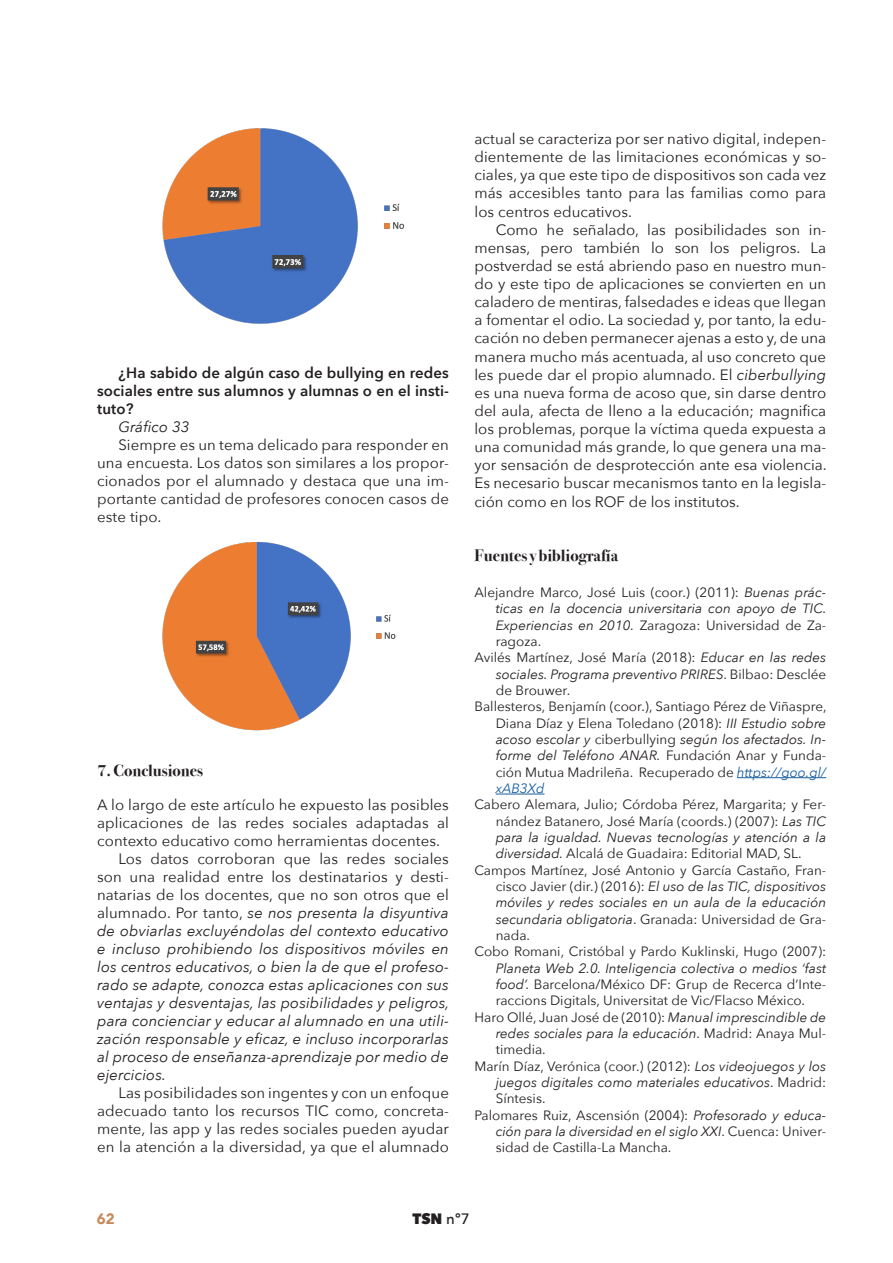
<style>
.page{position:relative;width:893px;height:1263px;background:#fff}
.page>*{position:absolute;margin:0;border:0;box-sizing:border-box;transform-origin:0 0}
.Ladillo{font:700 16.5px "Bodoni Svty Two ITCTT";color:#231f20}
.t1{font:15px/18.1px "Avenir Next";letter-spacing:.005em;color:#231f20;text-align:justify}
.t2{font:italic 15px/18px "Avenir Next";letter-spacing:.005em;color:#231f20;text-align:justify}
.t3{font:600 15px/18px "Avenir Next";letter-spacing:.005em;color:#231f20;text-align:justify}
.t4{font:800 15px "Avenir Next";color:#231f20}
.t5{font:900 15px "Avenir";color:#c6895c}
.Fuentes_y_bibliograf{font:13.5px/16.4px "Avenir Next";color:#231f20;text-align:justify}
.Fuentes_y_bibliograf-2{font:italic 13.5px/16.4px "Avenir Next";color:#231f20;text-align:justify}
.s1{font-style:normal}
.s2{font-style:italic}
.s3{font-style:italic;color:#175d9e}
.s4{font-weight:500}
</style>
<div class="page">
<hr style="left:737px;top:777px;width:89px;height:1px;background:#175d9e">
<hr style="left:496px;top:794px;width:48px;height:1px;background:#175d9e">
<img style="left:162px;top:128px;width:243px;height:196px">
<img style="left:162px;top:542px;width:234px;height:189px">
<p class="t3" style="left:97px;top:363px;width:353px;text-indent:21px">¿Ha sabido de algún caso de bullying en redes sociales entre sus alumnos y alumnas o en el insti&shy;tuto?</p>
<p class="t2" style="left:118px;top:417px;width:73px">Gráfico 33</p>
<p class="t1" style="left:97px;top:435px;width:353px;text-indent:21px">Siempre es un tema delicado para responder en una encuesta. Los datos son similares a los propor&shy;cionados por el alumnado y destaca que una im&shy;portante cantidad de profesores conocen casos de este tipo.</p>
<p class="Ladillo" style="left:97px;top:757px;width:107px">7. Conclusiones</p>
<p class="t1" style="left:97px;top:795px;width:353px">A lo largo de este artículo he expuesto las posibles aplicaciones de las redes sociales adaptadas al contexto educativo como herramientas docentes.</p>
<p class="t2" style="left:97px;top:849px;width:354px;text-indent:21px"><span class="s1">Los datos corroboran que las redes sociales son una realidad entre los destinatarios y desti&shy;natarias de los docentes, que no son otros que el alumnado. Por tanto,</span> se nos presenta la disyuntiva de obviarlas excluyéndolas del contexto educativo e incluso prohibiendo los dispositivos móviles en los centros educativos, o bien la de que el profeso&shy;rado se adapte, conozca estas aplicaciones con sus ventajas y desventajas, las posibilidades y peligros, para concienciar y educar al alumnado en una utili&shy;zación responsable y eficaz, e incluso incorporarlas al proceso de enseñanza-aprendizaje por medio de ejercicios.</p>
<p class="t1" style="left:97px;top:1083px;width:353px;text-indent:21px">Las posibilidades son ingentes y con un enfoque adecuado tanto los recursos TIC como, concreta&shy;mente, las app y las redes sociales pueden ayudar en la atención a la diversidad, ya que el alumnado</p>
<p class="t1" style="left:474px;top:129px;width:353px">actual se caracteriza por ser nativo digital, indepen&shy;dientemente de las limitaciones económicas y so&shy;ciales, ya que este tipo de dispositivos son cada vez más accesibles tanto para las familias como para los centros educativos.</p>
<p class="t1" style="left:474px;top:220px;width:354px;text-indent:21px">Como he señalado, las posibilidades son in&shy;mensas, pero también lo son los peligros. La postverdad se está abriendo paso en nuestro mun&shy;do y este tipo de aplicaciones se convierten en un caladero de mentiras, falsedades e ideas que llegan a fomentar el odio. La sociedad y, por tanto, la edu&shy;cación no deben permanecer ajenas a esto y, de una manera mucho más acentuada, al uso concreto que les puede dar el propio alumnado. El <span class="s2">ciberbullying </span>es una nueva forma de acoso que, sin darse dentro del aula, afecta de lleno a la educación; magnifica los problemas, porque la víctima queda expuesta a una comunidad más grande, lo que genera una ma&shy;yor sensación de desprotección ante esa violencia.<br>Es necesario buscar mecanismos tanto en la legisla&shy;ción como en los ROF de los institutos.</p>
<p class="Ladillo" style="left:474px;top:542px;width:145px">Fuentes y bibliografía</p>
<p class="Fuentes_y_bibliograf-2" style="left:496px;top:584px;width:332px;text-indent:-21px"><span class="s1">Alejandre Marco, José Luis (coor.) (2011):</span> Buenas prác&shy;ticas en la docencia universitaria con apoyo de TIC.<br>Experiencias en 2010. <span class="s1">Zaragoza: Universidad de Za&shy;ragoza.</span></p>
<p class="Fuentes_y_bibliograf" style="left:496px;top:649px;width:332px;text-indent:-21px">Avilés Martínez, José María (2018): <span class="s2">Educar en las redes sociales. Programa preventivo PRIRES</span>. Bilbao: Desclée de Brouwer.</p>
<p class="Fuentes_y_bibliograf" style="left:496px;top:698px;width:332px;text-indent:-21px">Ballesteros, Benjamín (coor.), Santiago Pérez de Viñaspre, Diana Díaz y Elena Toledano (2018): <span class="s2">III Estudio sobre acoso escolar y</span> ciberbullying <span class="s2">según los afectados. In&shy;forme del Teléfono ANAR.</span> Fundación Anar y Funda&shy;ción Mutua Madrileña. Recuperado de <span class="s3">https://goo.gl/ xAB3Xd</span></p>
<p class="Fuentes_y_bibliograf" style="left:496px;top:796px;width:332px;text-indent:-21px">Cabero Alemara, Julio; Córdoba Pérez, Margarita; y Fer&shy;nández Batanero, José María (coords.) (2007): <span class="s2">Las TIC para la igualdad. Nuevas tecnologías y atención a la diversidad.</span> Alcalá de Guadaira: Editorial MAD, SL.</p>
<p class="Fuentes_y_bibliograf" style="left:496px;top:861px;width:332px;text-indent:-21px">Campos Martínez, José Antonio y García Castaño, Fran&shy;cisco Javier (dir.) (2016): <span class="s2">El uso de las TIC, dispositivos móviles y redes sociales en un aula de la educación secundaria obligatoria</span>. Granada: Universidad de Gra&shy;nada.</p>
<p class="Fuentes_y_bibliograf" style="left:496px;top:943px;width:332px;text-indent:-21px">Cobo Romani, Cristóbal y Pardo Kuklinski, Hugo (2007):<br><span class="s2">Planeta Web 2.0. Inteligencia colectiva o medios ‘fast food’.</span> Barcelona/México DF: Grup de Recerca d’Inte&shy;raccions Digitals, Universitat de Vic/Flacso México.</p>
<p class="Fuentes_y_bibliograf" style="left:496px;top:1008px;width:332px;text-indent:-21px">Haro Ollé, Juan José de (2010): <span class="s2">Manual imprescindible de redes sociales para la educación</span>. Madrid: Anaya Mul&shy;timedia.</p>
<p class="Fuentes_y_bibliograf-2" style="left:496px;top:1057px;width:332px;text-indent:-21px"><span class="s1">Marín Díaz, Verónica (coor.) (2012):</span> Los videojuegos y los juegos digitales como materiales educativos<span class="s1">. Madrid:<br>Síntesis.</span></p>
<p class="Fuentes_y_bibliograf" style="left:496px;top:1106px;width:332px;text-indent:-21px">Palomares Ruiz, Ascensión (2004): <span class="s2">Profesorado y educa&shy;ción para la diversidad en el siglo XXI</span>. Cuenca: Univer&shy;sidad de Castilla-La Mancha.</p>
<p class="t5" style="left:97px;top:1206px;width:19px">62</p>
<p class="t4" style="left:412px;top:1209px;width:59px">TSN <span class="s4">nº7</span></p>
</div>
